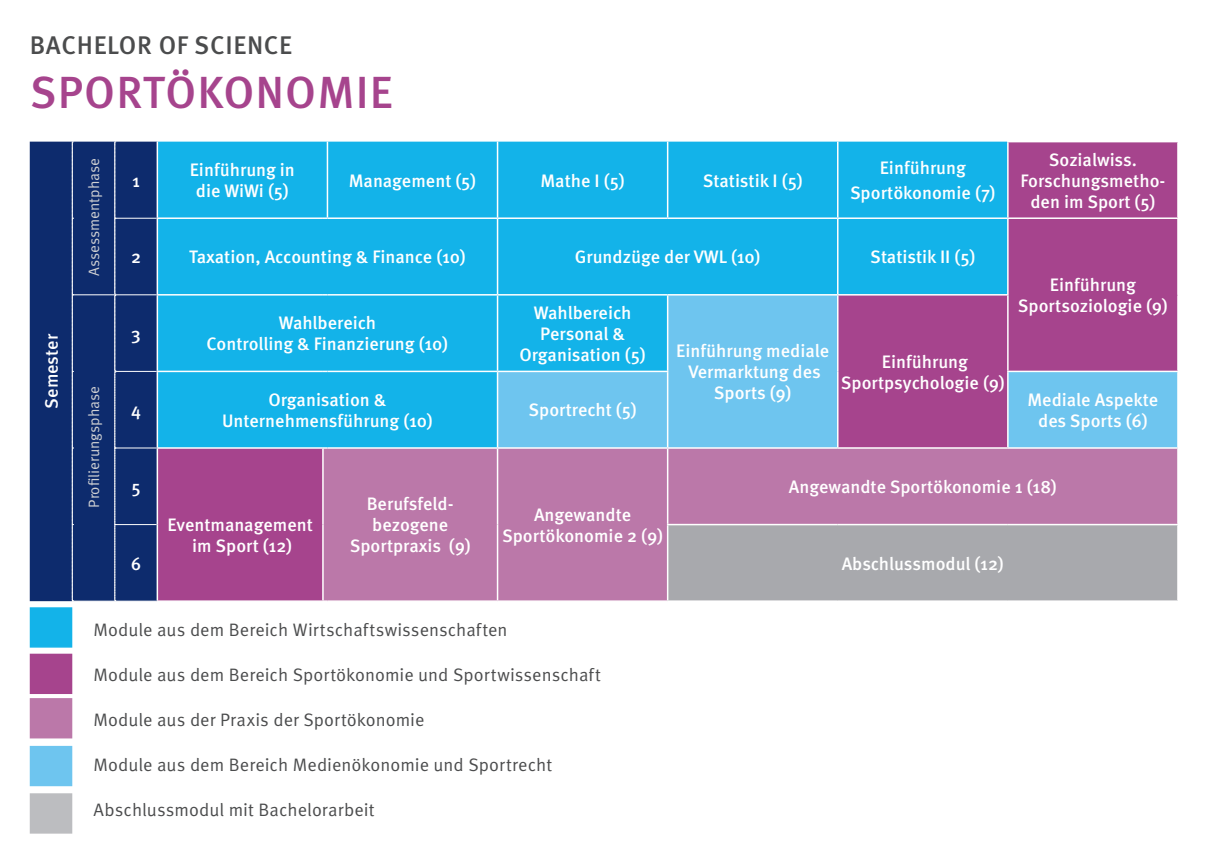
<style>
.page{position:relative;width:1212px;height:851px;background:#fff}
.page>*{position:absolute;margin:0;border:0;box-sizing:border-box;transform-origin:0 0}
.Subline_weiß{font:500 45px "Meta OT";letter-spacing:.025em;color:#a6448d}
.Subline_weiß-2{font:500 25.5px "Meta OT";letter-spacing:.025em;color:#4b4c4d}
.t1{font:500 18px/21px "Meta OT";color:#fff;text-align:center}
.t2{font:18px "Meta OT";color:#4b4c4d}
.t3{font:15px "Meta OT";color:#d1d2d4}
</style>
<div class="page">
<div style="left:30px;top:142px;width:127px;height:459px;background:#0d2b6d"></div>
<svg style="left:158px;top:142px;width:1019px;height:458px;background:#349ad4"></svg>
<svg style="left:498px;top:295px;width:679px;height:152px;background:#7892c9"></svg>
<div style="left:324px;top:448px;width:853px;height:152px;background:#bb78a9"></div>
<div style="left:668px;top:524px;width:510px;height:77px;background:#a8a9ad"></div>
<hr style="left:115px;top:218px;width:42px;height:1px;background:#fff">
<hr style="left:157px;top:217px;width:166px;height:2px;background:#fff">
<hr style="left:327px;top:217px;width:170px;height:2px;background:#fff">
<hr style="left:497px;top:217px;width:171px;height:2px;background:#fff">
<hr style="left:668px;top:217px;width:170px;height:2px;background:#fff">
<hr style="left:838px;top:217px;width:170px;height:2px;background:#fff">
<hr style="left:667px;top:142px;width:1px;height:75px;background:#fff">
<hr style="left:837px;top:142px;width:1px;height:75px;background:#fff">
<hr style="left:837px;top:219px;width:1px;height:75px;background:#fff">
<hr style="left:497px;top:219px;width:1px;height:75px;background:#fff">
<hr style="left:1007px;top:219px;width:1px;height:75px;background:#fff">
<svg style="left:72px;top:142px;width:1px;height:458px"></svg>
<hr style="left:327px;top:142px;width:1px;height:75px;background:#fff">
<hr style="left:497px;top:142px;width:1px;height:75px;background:#fff">
<hr style="left:157px;top:294px;width:166px;height:1px;background:#fff">
<hr style="left:327px;top:294px;width:170px;height:1px;background:#fff">
<hr style="left:497px;top:295px;width:1px;height:75px;background:#fff">
<hr style="left:667px;top:295px;width:1px;height:75px;background:#fff">
<hr style="left:837px;top:295px;width:1px;height:76px;background:#fff">
<hr style="left:1007px;top:295px;width:1px;height:75px;background:#fff">
<hr style="left:837px;top:371px;width:1px;height:76px;background:#fff">
<hr style="left:157px;top:447px;width:166px;height:1px;background:#fff">
<hr style="left:327px;top:447px;width:170px;height:1px;background:#fff">
<hr style="left:668px;top:447px;width:170px;height:1px;background:#fff">
<hr style="left:838px;top:447px;width:170px;height:1px;background:#fff">
<hr style="left:1008px;top:447px;width:170px;height:1px;background:#fff">
<hr style="left:667px;top:523px;width:171px;height:2px;background:#fff">
<hr style="left:838px;top:523px;width:170px;height:2px;background:#fff">
<hr style="left:1008px;top:523px;width:170px;height:2px;background:#fff">
<hr style="left:1177px;top:525px;width:2px;height:75px;background:#fff">
<hr style="left:73px;top:294px;width:42px;height:1px;background:#fff">
<hr style="left:115px;top:294px;width:42px;height:1px;background:#fff">
<hr style="left:114px;top:371px;width:43px;height:1px;background:#fff">
<hr style="left:115px;top:447px;width:42px;height:1px;background:#fff">
<hr style="left:115px;top:524px;width:42px;height:1px;background:#fff">
<hr style="left:72px;top:600px;width:43px;height:1px;background:#fff">
<hr style="left:115px;top:600px;width:42px;height:1px;background:#fff">
<svg style="left:114px;top:142px;width:2px;height:459px"></svg>
<hr style="left:497px;top:294px;width:171px;height:1px;background:#fff">
<hr style="left:668px;top:294px;width:170px;height:1px;background:#fff">
<hr style="left:838px;top:294px;width:170px;height:1px;background:#fff">
<hr style="left:1007px;top:372px;width:1px;height:75px;background:#fff">
<hr style="left:157px;top:370px;width:166px;height:2px;background:#fff">
<hr style="left:327px;top:370px;width:170px;height:2px;background:#fff">
<hr style="left:1007px;top:370px;width:171px;height:2px;background:#fff">
<hr style="left:322px;top:448px;width:2px;height:76px;background:#fff">
<hr style="left:497px;top:448px;width:1px;height:76px;background:#fff">
<hr style="left:667px;top:448px;width:1px;height:75px;background:#fff">
<hr style="left:322px;top:524px;width:2px;height:76px;background:#fff">
<hr style="left:497px;top:524px;width:1px;height:76px;background:#fff">
<hr style="left:667px;top:525px;width:1px;height:75px;background:#fff">
<hr style="left:668px;top:600px;width:170px;height:1px;background:#fff">
<hr style="left:838px;top:600px;width:170px;height:1px;background:#fff">
<hr style="left:1008px;top:600px;width:170px;height:1px;background:#fff">
<hr style="left:497px;top:372px;width:1px;height:75px;background:#fff">
<hr style="left:497px;top:370px;width:171px;height:2px;background:#fff">
<hr style="left:667px;top:372px;width:1px;height:75px;background:#fff">
<hr style="left:497px;top:447px;width:171px;height:1px;background:#fff">
<hr style="left:1007px;top:142px;width:1px;height:75px;background:#fff">
<hr style="left:1008px;top:217px;width:170px;height:2px;background:#fff">
<div style="left:30px;top:607px;width:42px;height:40px;background:#13b3e9"></div>
<div style="left:30px;top:653px;width:42px;height:41px;background:#a6448d"></div>
<div style="left:30px;top:698px;width:42px;height:40px;background:#bb78a9"></div>
<div style="left:30px;top:745px;width:42px;height:41px;background:#6ec5ef"></div>
<div style="left:30px;top:793px;width:42px;height:40px;background:#bcbdc0"></div>
<p class="Subline_weiß-2" style="left:30px;top:29px;width:264px">BACHELOR OF SCIENCE</p>
<p class="Subline_weiß" style="left:30px;top:64px;width:364px">SPORTÖKONOMIE</p>
<p class="t1" style="left:41px;top:408px;width:76px;rotate:-90deg">Semester</p>
<p class="t3" style="left:85px;top:276px;width:119px;rotate:-90deg">Assessmentphase</p>
<p class="t3" style="left:85px;top:507px;width:123px;rotate:-90deg">Profilierungsphase</p>
<p class="t1" style="left:132px;top:170px;width:9px">1</p>
<p class="t1" style="left:190px;top:160px;width:107px">Einführung in</p>
<p class="t1" style="left:196px;top:181px;width:94px">die WiWi (5)</p>
<p class="t1" style="left:349px;top:170px;width:129px">Management (5)</p>
<p class="t1" style="left:540px;top:170px;width:86px">Mathe I (5)</p>
<p class="t1" style="left:703px;top:170px;width:101px">Statistik I (5)</p>
<p class="t1" style="left:880px;top:157px;width:88px">Einführung</p>
<p class="t1" style="left:850px;top:183px;width:147px">Sportökonomie (7)</p>
<p class="t1" style="left:131px;top:247px;width:12px">2</p>
<p class="t1" style="left:189px;top:247px;width:278px">Taxation, Accounting &amp; Finance (10)</p>
<p class="t1" style="left:575px;top:247px;width:187px">Grundzüge der VWL (10)</p>
<p class="t1" style="left:870px;top:247px;width:107px">Statistik II (5)</p>
<p class="t1" style="left:1020px;top:149px;width:147px">Sozialwiss.<br>Forschungsmetho&shy;den im Sport (5)</p>
<p class="t1" style="left:131px;top:323px;width:11px">3</p>
<p class="t1" style="left:131px;top:400px;width:11px">4</p>
<p class="t1" style="left:279px;top:313px;width:99px">Wahlbereich</p>
<p class="t1" style="left:207px;top:334px;width:243px">Controlling &amp; Finanzierung (10)</p>
<p class="t1" style="left:268px;top:389px;width:120px">Organisation &amp;</p>
<p class="t1" style="left:222px;top:410px;width:212px">Unternehmensführung (10)</p>
<p class="t1" style="left:1050px;top:274px;width:88px">Einführung</p>
<p class="t1" style="left:1018px;top:295px;width:151px">Sportsoziologie (9)</p>
<p class="t1" style="left:534px;top:302px;width:99px">Wahlbereich</p>
<p class="t1" style="left:540px;top:323px;width:86px">Personal &amp;</p>
<p class="t1" style="left:519px;top:344px;width:128px">Organisation (5)</p>
<p class="t1" style="left:676px;top:340px;width:154px">Einführung mediale</p>
<p class="t1" style="left:688px;top:361px;width:134px">Vermarktung des<br>Sports (9)</p>
<p class="t1" style="left:882px;top:351px;width:88px">Einführung</p>
<p class="t1" style="left:841px;top:372px;width:165px">Sportpsychologie (9)</p>
<p class="t1" style="left:528px;top:400px;width:110px">Sportrecht (5)</p>
<p class="t1" style="left:1027px;top:389px;width:132px">Mediale Aspekte des Sports (6)</p>
<p class="t1" style="left:789px;top:476px;width:269px">Angewandte Sportökonomie 1 (18)</p>
<p class="t1" style="left:131px;top:476px;width:11px">5</p>
<p class="t1" style="left:367px;top:494px;width:88px">Berufsfeld-</p>
<p class="t1" style="left:372px;top:515px;width:78px">bezogene</p>
<p class="t1" style="left:350px;top:536px;width:122px">Sportpraxis (9)</p>
<p class="t1" style="left:534px;top:504px;width:99px">Angewandte</p>
<p class="t1" style="left:502px;top:525px;width:162px">Sportökonomie 2 (9)</p>
<p class="t1" style="left:168px;top:515px;width:147px">Eventmanagement</p>
<p class="t1" style="left:192px;top:536px;width:101px">im Sport (12)</p>
<p class="t1" style="left:131px;top:553px;width:12px">6</p>
<p class="t1" style="left:842px;top:553px;width:164px">Abschlussmodul (12)</p>
<p class="t2" style="left:94px;top:619px;width:415px">Module aus dem Bereich Wirtschaftswissenschaften</p>
<p class="t2" style="left:94px;top:664px;width:509px">Module aus dem Bereich Sportökonomie und Sportwissenschaft</p>
<p class="t2" style="left:94px;top:709px;width:332px">Module aus der Praxis der Sportökonomie</p>
<p class="t2" style="left:94px;top:754px;width:460px">Module aus dem Bereich Medienökonomie und Sportrecht</p>
<p class="t2" style="left:94px;top:799px;width:283px">Abschlussmodul mit Bachelorarbeit</p>
</div>
